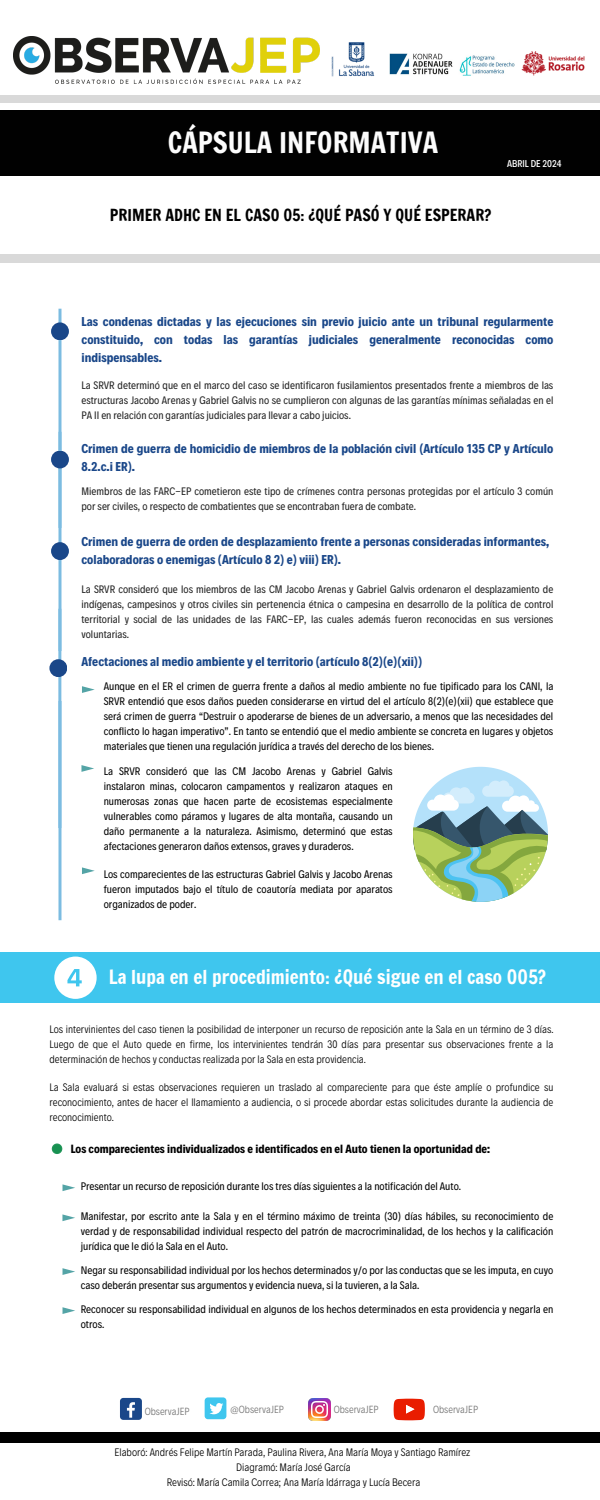
<style>
.page{position:relative;width:600px;height:1500px;background:#fff}
.page>*{position:absolute;margin:0;border:0;box-sizing:border-box;transform-origin:0 0}
.t1{font:28px "Francois One";color:#fcfcfc}
.t2{font:19px "Francois One";color:#fff}
.t3{font:16px "Francois One";color:#000}
.t4{font:700 13px/18px "Decalotype";color:#1a4789}
.t5{font:700 12.1px "Decalotype";color:#000}
.t6{font:11.1px/15px "Decalotype";color:#000;text-align:justify}
.t7{font:11px/15px "Decalotype";color:#222;text-align:justify}
.t8{font:300 11px/15px "Decalotype";color:#000;text-align:justify}
.t9{font:300 10.5px "Decalotype";color:#737373}
.t10{font:500 10px "Decalotype";color:#fcfcfc}
</style>
<div class="page">
<div style="left:0;top:96px;width:600px;height:6px;background:#d9d9d9"></div>
<img style="left:331px;top:42px;width:44px;height:35px">
<img style="left:521px;top:51px;width:64px;height:25px">
<div style="left:0;top:110px;width:600px;height:66px;background:#010101"></div>
<div style="left:0;top:255px;width:600px;height:8px;background:#d9d9d9"></div>
<img style="left:13px;top:37px;width:306px;height:46px">
<div style="left:0;top:1432px;width:600px;height:10px;background:#000"></div>
<div style="left:120px;top:1398px;width:22px;height:22px;background:#1a4789;border-radius:3px"></div>
<svg style="left:127px;top:1402px;width:8px;height:16px"></svg>
<div style="left:205px;top:1397px;width:21px;height:22px;background:#3fc6ee;border-radius:3px"></div>
<svg style="left:209px;top:1403px;width:14px;height:11px"></svg>
<img style="left:308px;top:1399px;width:22px;height:21px">
<svg style="left:394px;top:1399px;width:31px;height:21px"></svg>
<img style="left:389px;top:53px;width:125px;height:22px">
<svg style="left:63px;top:1184px;width:12px;height:7px"></svg>
<svg style="left:62px;top:1214px;width:13px;height:7px"></svg>
<svg style="left:63px;top:1268px;width:12px;height:7px"></svg>
<svg style="left:63px;top:1307px;width:12px;height:7px"></svg>
<div style="left:0;top:952px;width:600px;height:51px;background:#3fc6ee"></div>
<svg style="left:54px;top:957px;width:42px;height:42px"></svg>
<hr style="left:58px;top:432px;width:3px;height:219px;background:#7cbce1">
<hr style="left:58px;top:309px;width:3px;height:219px;background:#7cbce1">
<div style="left:51px;top:451px;width:18px;height:17px;background:#1a4789;border-radius:50%"></div>
<div style="left:51px;top:322px;width:18px;height:18px;background:#1a4789;border-radius:50%"></div>
<div style="left:51px;top:542px;width:18px;height:18px;background:#1a4789;border-radius:50%"></div>
<svg style="left:82px;top:686px;width:13px;height:7px"></svg>
<svg style="left:81px;top:765px;width:13px;height:7px"></svg>
<svg style="left:82px;top:867px;width:13px;height:7px"></svg>
<hr style="left:58px;top:609px;width:3px;height:219px;background:#7cbce1">
<div style="left:49px;top:659px;width:18px;height:18px;background:#1a4789;border-radius:50%"></div>
<hr style="left:58px;top:701px;width:3px;height:219px;background:#7cbce1">
<svg style="left:413px;top:767px;width:135px;height:135px"></svg>
<svg style="left:52px;top:1144px;width:10px;height:10px"></svg>
<h1 class="t1" style="left:168px;top:122px;width:272px">CÁPSULA INFORMATIVA</h1>
<h3 class="t3" style="left:110px;top:203px;width:383px">PRIMER ADHC EN EL CASO 05: ¿QUÉ PASÓ Y QUÉ ESPERAR?</h3>
<p class="t10" style="left:507px;top:157px;width:56px">ABRIL DE 2024</p>
<p class="t4" style="left:82px;top:311px;width:473px;text-align:justify">Las condenas dictadas y las ejecuciones sin previo juicio ante un tribunal regularmente constituido, con todas las garantías judiciales generalmente reconocidas como indispensables.</p>
<p class="t7" style="left:81px;top:377px;width:473px">La SRVR determinó que en el marco del caso se identificaron fusilamientos presentados frente a miembros de las estructuras Jacobo Arenas y Gabriel Galvis no se cumplieron con algunas de las garantías mínimas señaladas en el PA II en relación con garantías judiciales para llevar a cabo juicios.</p>
<p class="t4" style="left:82px;top:439px;width:473px">Crimen de guerra de homicidio de miembros de la población civil (Artículo 135 CP y Artículo<br>8.2.c.i ER).</p>
<p class="t7" style="left:82px;top:483px;width:473px">Miembros de las FARC-EP cometieron este tipo de crímenes contra personas protegidas por el artículo 3 común por ser civiles, o respecto de combatientes que se encontraban fuera de combate.</p>
<p class="t4" style="left:81px;top:531px;width:469px">Crimen de guerra de orden de desplazamiento frente a personas consideradas informantes, colaboradoras o enemigas (Artículo 8 2) e) viii) ER).</p>
<p class="t7" style="left:81px;top:581px;width:473px">La SRVR consideró que los miembros de las CM Jacobo Arenas y Gabriel Galvis ordenaron el desplazamiento de indígenas, campesinos y otros civiles sin pertenencia étnica o campesina en desarrollo de la política de control territorial y social de las unidades de las FARC-EP, las cuales además fueron reconocidas en sus versiones voluntarias.</p>
<p class="t4" style="left:81px;top:652px;width:342px">Afectaciones al medio ambiente y el territorio (artículo 8(2)(e)(xii))</p>
<p class="t6" style="left:104px;top:678px;width:451px">Aunque en el ER el crimen de guerra frente a daños al medio ambiente no fue tipificado para los CANI, la SRVR entendió que esos daños pueden considerarse en virtud del el artículo 8(2)(e)(xii) que establece que será crimen de guerra “Destruir o apoderarse de bienes de un adversario, a menos que las necesidades del conflicto lo hagan imperativo”. En tanto se entendió que el medio ambiente se concreta en lugares y objetos materiales que tienen una regulación jurídica a través del derecho de los bienes.</p>
<p class="t6" style="left:104px;top:763px;width:290px">La SRVR consideró que las CM Jacobo Arenas y Gabriel Galvis instalaron minas, colocaron campamentos y realizaron ataques en numerosas zonas que hacen parte de ecosistemas especialmente vulnerables como páramos y lugares de alta montaña, causando un daño permanente a la naturaleza. Asimismo, determinó que estas afectaciones generaron daños extensos, graves y duraderos.</p>
<p class="t6" style="left:104px;top:866px;width:290px">Los comparecientes de las estructuras Gabriel Galvis y Jacobo Arenas fueron imputados bajo el título de coautoría mediata por aparatos organizados de poder.</p>
<h2 class="t2" style="left:109px;top:963px;width:439px">La lupa en el procedimiento: ¿Qué sigue en el caso 005?</h2>
<p class="t8" style="left:49px;top:1021px;width:505px">Los intervinientes del caso tienen la posibilidad de interponer un recurso de reposición ante la Sala en un término de 3 días.<br>Luego de que el Auto quede en firme, los intervinientes tendrán 30 días para presentar sus observaciones frente a la determinación de hechos y conductas realizada por la Sala en esta providencia.</p>
<p class="t8" style="left:49px;top:1079px;width:505px">La Sala evaluará si estas observaciones requieren un traslado al compareciente para que éste amplíe o profundice su reconocimiento, antes de hacer el llamamiento a audiencia, o si procede abordar estas solicitudes durante la audiencia de reconocimiento.</p>
<p class="t5" style="left:71px;top:1140px;width:421px">Los comparecientes individualizados e identificados en el Auto tienen la oportunidad de:</p>
<p class="t6" style="left:81px;top:1178px;width:382px">Presentar un recurso de reposición durante los tres días siguientes a la notificación del Auto.</p>
<p class="t6" style="left:81px;top:1208px;width:474px">Manifestar, por escrito ante la Sala y en el término máximo de treinta (30) días hábiles, su reconocimiento de verdad y de responsabilidad individual respecto del patrón de macrocriminalidad, de los hechos y la calificación jurídica que le dió la Sala en el Auto.</p>
<p class="t6" style="left:81px;top:1262px;width:474px">Negar su responsabilidad individual por los hechos determinados y/o por las conductas que se les imputa, en cuyo caso deberán presentar sus argumentos y evidencia nueva, si la tuvieren, a la Sala.</p>
<p class="t6" style="left:81px;top:1301px;width:474px">Reconocer su responsabilidad individual en algunos de los hechos determinados en esta providencia y negarla en otros.</p>
<p class="t9" style="left:230px;top:1402px;width:55px">@ObservaJEP</p>
<p class="t9" style="left:433px;top:1403px;width:46px">ObservaJEP</p>
<p class="t8" style="left:115px;top:1444px;width:357px;text-align:center">Elaboró: Andrés Felipe Martín Parada, Paulina Rivera, Ana María Moya y Santiago Ramírez<br>Diagramó: María José García<br>Revisó: María Camila Correa; Ana María Idárraga y Lucía Becera</p>
<p class="t9" style="left:145px;top:1405px;width:46px">ObservaJEP</p>
<p class="t9" style="left:334px;top:1402px;width:46px">ObservaJEP</p>
</div>
